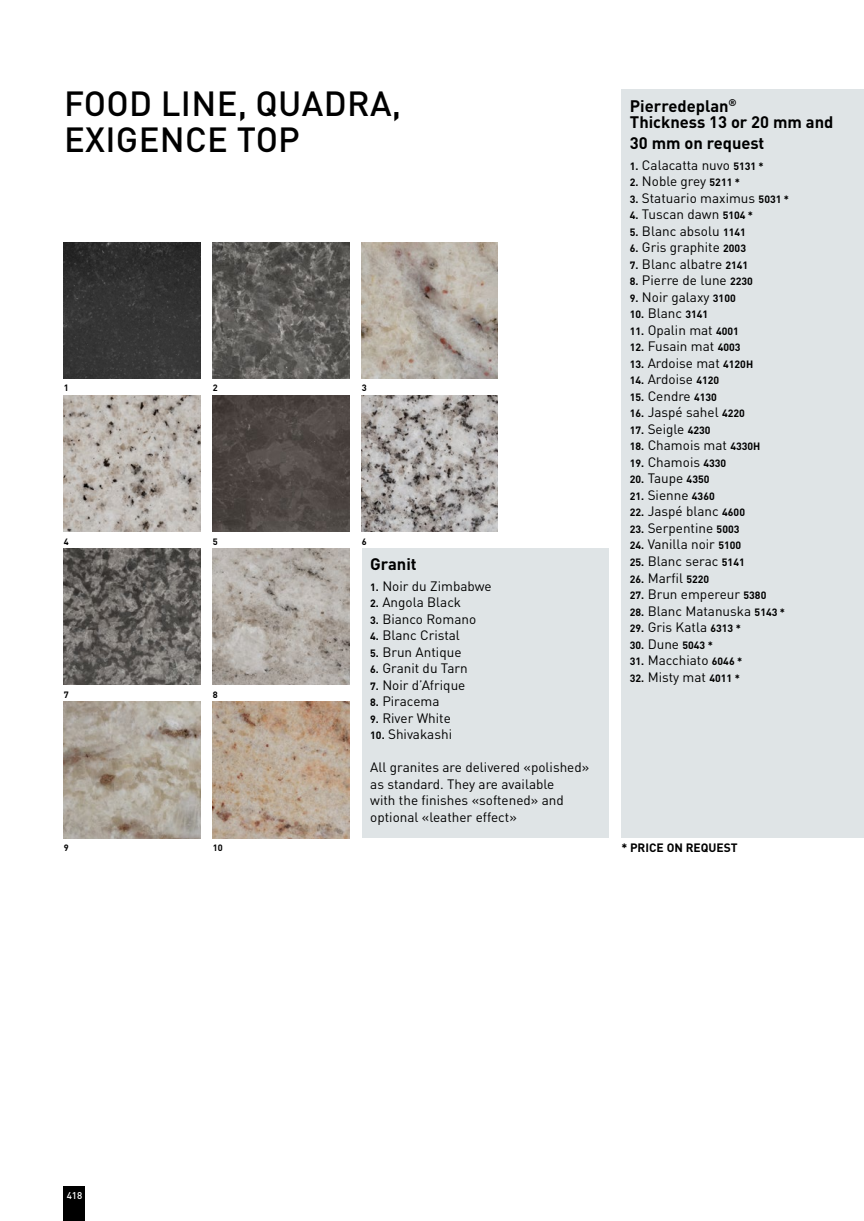
<style>
.page{position:relative;width:864px;height:1221px;background:#fff}
.page>*{position:absolute;margin:0;border:0;box-sizing:border-box;transform-origin:0 0}
.t1{font:500 34.5px/36px "DIN Pro";letter-spacing:.01em;color:#000}
.t2{font:700 16.5px/16.5px "DIN Pro";color:#000}
.t3{font:13.5px/16.5px "DIN Pro";color:#000}
.t4{font:700 12px "DIN Pro";color:#000}
.t5{font:700 10.5px "DIN Pro";color:#000}
.t6{font:500 9.75px "DIN Pro";color:#fff}
.t7{font:700 9.15px "DIN Pro";color:#000}
.s1{font-weight:700;font-size:10.5px}
.s2{font-weight:400;font-size:13.5px}
</style>
<div class="page">
<div style="left:64px;top:1186px;width:21px;height:34px;background:#000"></div>
<div style="left:621px;top:89px;width:242px;height:749px;background:#dfe4e6"></div>
<div style="left:361px;top:549px;width:247px;height:289px;background:#dfe4e6"></div>
<img style="left:213px;top:242px;width:136px;height:136px">
<img style="left:361px;top:395px;width:136px;height:136px">
<img style="left:213px;top:395px;width:136px;height:136px">
<img style="left:213px;top:702px;width:136px;height:136px">
<img style="left:64px;top:702px;width:136px;height:136px">
<img style="left:361px;top:242px;width:136px;height:136px">
<img style="left:64px;top:549px;width:136px;height:136px">
<img style="left:64px;top:395px;width:136px;height:136px">
<img style="left:213px;top:549px;width:136px;height:136px">
<img style="left:64px;top:242px;width:136px;height:136px">
<p class="t1" style="left:64px;top:84px;width:338px">FOOD LINE, QUADRA,<br>EXIGENCE TOP</p>
<p class="t7" style="left:64px;top:382px;width:6px">1</p>
<p class="t7" style="left:213px;top:382px;width:6px">2</p>
<p class="t7" style="left:361px;top:382px;width:6px">3</p>
<p class="t7" style="left:64px;top:535px;width:6px">4</p>
<p class="t7" style="left:213px;top:535px;width:6px">5</p>
<p class="t7" style="left:361px;top:535px;width:6px">6</p>
<p class="t7" style="left:64px;top:688px;width:6px">7</p>
<p class="t7" style="left:213px;top:688px;width:6px">8</p>
<p class="t2" style="left:370px;top:555px;width:48px">Granit</p>
<p class="t3" style="left:370px;top:577px;width:123px"><span class="s1">1.</span> Noir du Zimbabwe</p>
<p class="t3" style="left:370px;top:593px;width:92px"><span class="s1">2.</span> Angola Black</p>
<p class="t3" style="left:370px;top:610px;width:107px"><span class="s1">3.</span> Bianco Romano</p>
<p class="t3" style="left:370px;top:626px;width:91px"><span class="s1">4.</span> Blanc Cristal</p>
<p class="t3" style="left:370px;top:643px;width:93px"><span class="s1">5.</span> Brun Antique</p>
<p class="t3" style="left:370px;top:659px;width:99px"><span class="s1">6.</span> Granit du Tarn</p>
<p class="t3" style="left:370px;top:676px;width:97px"><span class="s1">7.</span> Noir d’Afrique</p>
<p class="t3" style="left:370px;top:692px;width:71px"><span class="s1">8.</span> Piracema</p>
<p class="t3" style="left:370px;top:709px;width:82px"><span class="s1">9.</span> River White</p>
<p class="t3" style="left:370px;top:725px;width:83px"><span class="s1">10.</span> Shivakashi</p>
<p class="t3" style="left:370px;top:758px;width:220px">All granites are delivered «polished» as standard. They are available<br>with the finishes «softened» and optional «leather effect»</p>
<p class="t7" style="left:64px;top:841px;width:6px">9</p>
<p class="t7" style="left:213px;top:841px;width:11px">10</p>
<p class="t2" style="left:629px;top:97px;width:205px">Pierredeplan<sup>®<br></sup>Thickness 13 or 20 mm and</p>
<p class="t2" style="left:629px;top:134px;width:136px">30 mm on request</p>
<p class="t3" style="left:629px;top:156px;width:135px"><span class="s1">1.</span> Calacatta nuvo <span class="s1">5131 *</span></p>
<p class="t3" style="left:629px;top:173px;width:112px"><span class="s1">2.</span> Noble grey <span class="s1">5211 *</span></p>
<p class="t3" style="left:629px;top:189px;width:161px"><span class="s1">3.</span> Statuario maximus <span class="s1">5031 *</span></p>
<p class="t3" style="left:629px;top:206px;width:125px"><span class="s1">4.</span> Tuscan dawn <span class="s1">5104 *</span></p>
<p class="t3" style="left:629px;top:222px;width:117px"><span class="s1">5.</span> Blanc absolu <span class="s1">1141</span></p>
<p class="t3" style="left:629px;top:239px;width:118px"><span class="s1">6.</span> Gris graphite <span class="s1">2003</span></p>
<p class="t3" style="left:629px;top:255px;width:120px"><span class="s1">7.</span> Blanc albatre <span class="s1">2141</span></p>
<p class="t3" style="left:629px;top:272px;width:124px"><span class="s1">8.</span> Pierre de lune <span class="s1">2230</span></p>
<p class="t3" style="left:629px;top:288px;width:107px"><span class="s1">9.</span> Noir galaxy <span class="s1">3100</span></p>
<p class="t5" style="left:629px;top:307px;width:80px">10. <span class="s2">Blanc</span> 3141</p>
<p class="t3" style="left:629px;top:321px;width:110px"><span class="s1">11.</span> Opalin mat <span class="s1">4001</span></p>
<p class="t3" style="left:629px;top:338px;width:112px"><span class="s1">12.</span> Fusain mat <span class="s1">4003</span></p>
<p class="t3" style="left:629px;top:354px;width:125px"><span class="s1">13.</span> Ardoise mat <span class="s1">4120H</span></p>
<p class="t5" style="left:629px;top:373px;width:91px">14. <span class="s2">Ardoise</span> 4120</p>
<p class="t5" style="left:629px;top:390px;width:89px">15. <span class="s2">Cendre</span> 4130</p>
<p class="t3" style="left:629px;top:404px;width:116px"><span class="s1">16.</span> Jaspé sahel <span class="s1">4220</span></p>
<p class="t5" style="left:629px;top:423px;width:82px">17. <span class="s2">Seigle</span> 4230</p>
<p class="t3" style="left:629px;top:437px;width:132px"><span class="s1">18.</span> Chamois mat <span class="s1">4330H</span></p>
<p class="t5" style="left:629px;top:456px;width:98px">19. <span class="s2">Chamois</span> 4330</p>
<p class="t5" style="left:629px;top:472px;width:81px">20. <span class="s2">Taupe</span> 4350</p>
<p class="t5" style="left:629px;top:489px;width:86px">21. <span class="s2">Sienne</span> 4360</p>
<p class="t3" style="left:629px;top:503px;width:117px"><span class="s1">22.</span> Jaspé blanc <span class="s1">4600</span></p>
<p class="t3" style="left:629px;top:519px;width:111px"><span class="s1">23.</span> Serpentine <span class="s1">5003</span></p>
<p class="t3" style="left:629px;top:536px;width:113px"><span class="s1">24.</span> Vanilla noir <span class="s1">5100</span></p>
<p class="t3" style="left:629px;top:552px;width:116px"><span class="s1">25.</span> Blanc serac <span class="s1">5141</span></p>
<p class="t5" style="left:629px;top:571px;width:81px">26. <span class="s2">Marfil</span> 5220</p>
<p class="t3" style="left:629px;top:585px;width:138px"><span class="s1">27.</span> Brun empereur <span class="s1">5380</span></p>
<p class="t3" style="left:629px;top:602px;width:157px"><span class="s1">28.</span> Blanc Matanuska <span class="s1">5143 *</span></p>
<p class="t3" style="left:629px;top:618px;width:112px"><span class="s1">29.</span> Gris Katla <span class="s1">6313 *</span></p>
<p class="t5" style="left:629px;top:637px;width:84px">30. <span class="s2">Dune</span> 5043 *</p>
<p class="t3" style="left:629px;top:651px;width:114px"><span class="s1">31.</span> Macchiato <span class="s1">6046 *</span></p>
<p class="t5" style="left:629px;top:670px;width:111px">32. <span class="s2">Misty mat</span> 4011 *</p>
<p class="t4" style="left:621px;top:839px;width:118px">* PRICE ON REQUEST</p>
<p class="t6" style="left:67px;top:1188px;width:17px">418</p>
</div>
